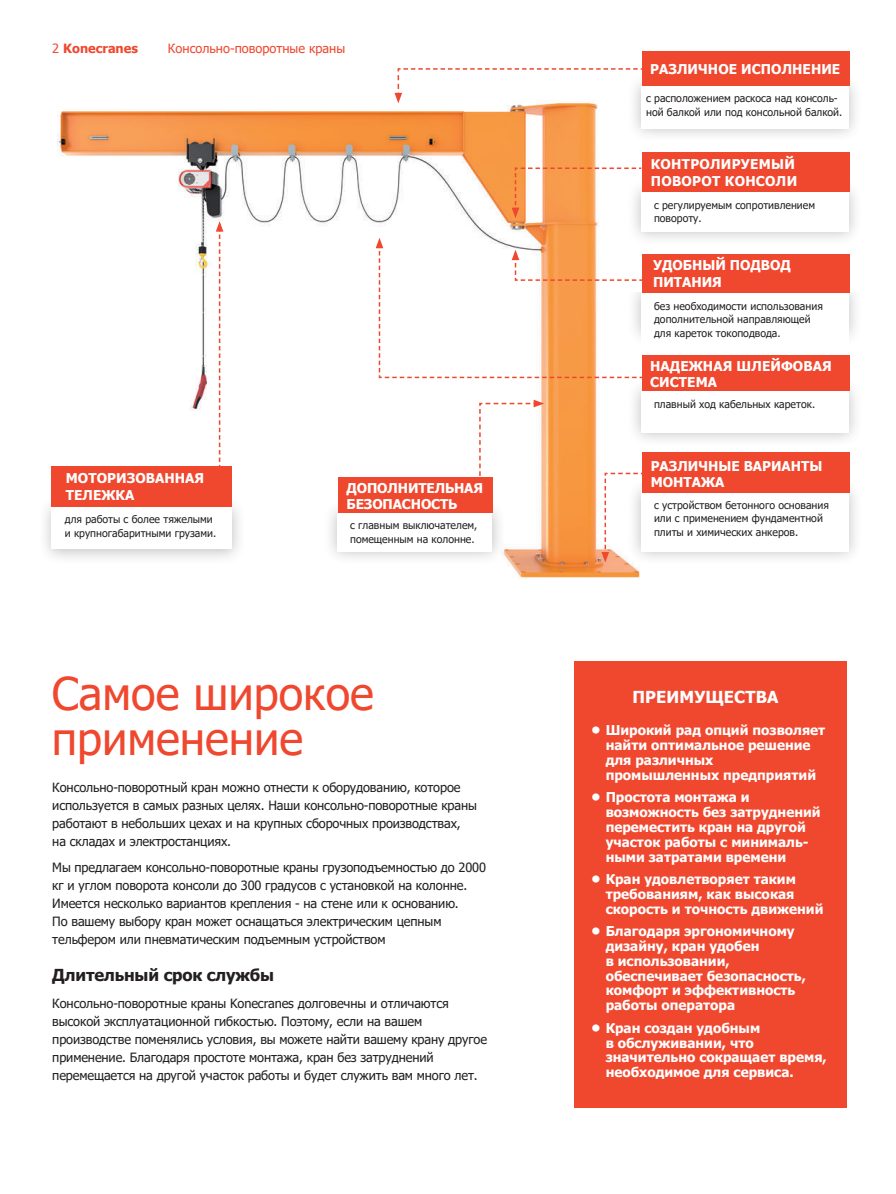
<style>
.page{position:relative;width:896px;height:1194px;background:#fff}
.page>*{position:absolute;margin:0;border:0;box-sizing:border-box;transform-origin:0 0}
.t1{font:45px/45px "Tahoma";color:#ef482f}
.t2{font:700 16.5px "Tahoma";letter-spacing:-.01em;color:#231f20}
.t3{font:700 16.5px "Tahoma";letter-spacing:.01em;color:#fff}
.t4{font:700 13.5px/14.9px "Tahoma";color:#fff}
.t5{font:700 13.5px/16.2px "Tahoma";letter-spacing:.02em;color:#fff}
.t6{font:12.75px/18px "Tahoma";letter-spacing:-.01em;color:#231f20}
.t7{font:12.75px "Tahoma";color:#ef482f}
.t8{font:700 12.75px "Tahoma";color:#ef482f}
.t9{font:10.5px/13.5px "Tahoma";color:#231f20}
.s1{font-weight:400}
.s2{font-size:15.15px}
</style>
<div class="page">
<img style="left:51px;top:103px;width:652px;height:476px">
<div style="left:574px;top:661px;width:272px;height:446px;background:#ef482f"></div>
<svg style="left:601px;top:472px;width:40px;height:90px"></svg>
<div style="left:627px;top:478px;width:235px;height:88px;background:#231f20;opacity:.29"></div>
<div style="left:641px;top:492px;width:207px;height:59px;background:#fff"></div>
<div style="left:627px;top:72px;width:235px;height:71px;background:#231f20;opacity:.29"></div>
<div style="left:641px;top:86px;width:207px;height:43px;background:#fff"></div>
<svg style="left:394px;top:68px;width:247px;height:35px"></svg>
<div style="left:627px;top:178px;width:235px;height:68px;background:#231f20;opacity:.29"></div>
<div style="left:641px;top:192px;width:207px;height:40px;background:#fff"></div>
<div style="left:627px;top:292px;width:235px;height:69px;background:#231f20;opacity:.29"></div>
<div style="left:641px;top:293px;width:207px;height:54px;background:#fff"></div>
<svg style="left:177px;top:221px;width:46px;height:245px"></svg>
<div style="left:627px;top:376px;width:235px;height:71px;background:#231f20;opacity:.29"></div>
<div style="left:641px;top:391px;width:207px;height:42px;background:#fff"></div>
<svg style="left:511px;top:167px;width:130px;height:51px"></svg>
<div style="left:37px;top:495px;width:209px;height:70px;background:#231f20;opacity:.29"></div>
<div style="left:52px;top:506px;width:180px;height:42px;background:#fff"></div>
<svg style="left:375px;top:238px;width:282px;height:141px"></svg>
<div style="left:323px;top:498px;width:184px;height:67px;background:#231f20;opacity:.29"></div>
<div style="left:337px;top:513px;width:155px;height:38px;background:#fff"></div>
<svg style="left:478px;top:399px;width:66px;height:84px"></svg>
<div style="left:641px;top:254px;width:208px;height:39px;background:#ef482f"></div>
<div style="left:641px;top:52px;width:208px;height:34px;background:#ef482f"></div>
<div style="left:641px;top:153px;width:208px;height:39px;background:#ef482f"></div>
<div style="left:641px;top:355px;width:208px;height:36px;background:#ef482f"></div>
<div style="left:641px;top:452px;width:208px;height:40px;background:#ef482f"></div>
<div style="left:338px;top:477px;width:155px;height:35px;background:#ef482f"></div>
<div style="left:52px;top:466px;width:180px;height:40px;background:#ef482f"></div>
<p class="t8" style="left:52px;top:39px;width:87px"><span class="s1">2</span> Konecranes</p>
<p class="t7" style="left:168px;top:39px;width:179px">Консольно-поворотные краны</p>
<p class="t4" style="left:66px;top:470px;width:140px;line-height:16.5px">МОТОРИЗОВАННАЯ<br>ТЕЛЕЖКА</p>
<p class="t4" style="left:346px;top:480px;width:138px;line-height:16.2px">ДОПОЛНИТЕЛЬНАЯ<br>БЕЗОПАСНОСТЬ</p>
<p class="t9" style="left:65px;top:513px;width:153px">для работы с более тяжелыми и крупногабаритными грузами.</p>
<p class="t9" style="left:350px;top:519px;width:129px">с главным выключателем, помещенным на колонне.</p>
<h1 class="t1" style="left:52px;top:673px;width:323px">Самое широкое применение</h1>
<p class="t6" style="left:52px;top:778px;width:426px">Консольно-поворотный кран можно отнести к оборудованию, которое используется в самых разных целях. Наши консольно-поворотные краны работают в небольших цехах и на крупных сборочных производствах, на складах и электростанциях.</p>
<p class="t6" style="left:52px;top:858px;width:435px">Мы предлагаем консольно-поворотные краны грузоподъемностью до 2000 кг и углом поворота консоли до 300 градусов с установкой на колонне.<br>Имеется несколько вариантов крепления - на стене или к основанию.<br>По вашему выбору кран может оснащаться электрическим цепным тельфером или пневматическим подъемным устройством</p>
<p class="t2" style="left:52px;top:963px;width:223px">Длительный срок службы</p>
<p class="t6" style="left:52px;top:994px;width:436px">Консольно-поворотные краны Konecranes долговечны и отличаются высокой эксплуатационной гибкостью. Поэтому, если на вашем производстве поменялись условия, вы можете найти вашему крану другое применение. Благодаря простоте монтажа, кран без затруднений перемещается на другой участок работы и будет служить вам много лет.</p>
<p class="t4" style="left:650px;top:62px;width:191px">РАЗЛИЧНОЕ ИСПОЛНЕНИЕ</p>
<p class="t9" style="left:646px;top:92px;width:198px">с расположением раскоса над консоль&shy;ной балкой или под консольной балкой.</p>
<p class="t5" style="left:650px;top:157px;width:148px">КОНТРОЛИРУЕМЫЙ<br>ПОВОРОТ КОНСОЛИ</p>
<p class="t9" style="left:654px;top:199px;width:163px">с регулируемым сопротивлением повороту.</p>
<p class="t4" style="left:653px;top:258px;width:139px;line-height:16.2px">УДОБНЫЙ ПОДВОД<br>ПИТАНИЯ</p>
<p class="t9" style="left:654px;top:299px;width:170px">без необходимости использования дополнительной направляющей для кареток токоподвода.</p>
<p class="t4" style="left:650px;top:358px;width:183px;line-height:16.2px">НАДЕЖНАЯ ШЛЕЙФОВАЯ<br>СИСТЕМА</p>
<p class="t9" style="left:654px;top:397px;width:163px">плавный ход кабельных кареток.</p>
<p class="t4" style="left:650px;top:458px;width:173px;line-height:16.2px">РАЗЛИЧНЫЕ ВАРИАНТЫ<br>МОНТАЖА</p>
<p class="t9" style="left:654px;top:499px;width:176px">с устройством бетонного основания или с применением фундаментной плиты и химических анкеров.</p>
<p class="t3" style="left:632px;top:685px;width:148px">ПРЕИМУЩЕСТВА</p>
<p class="t4" style="left:605px;top:723px;width:221px;text-indent:-14px"><span class="s2">•</span> Широкий рад опций позволяет найти оптимальное решение для различных промышленных предприятий</p>
<p class="t4" style="left:605px;top:790px;width:216px;text-indent:-14px"><span class="s2">•</span> Простота монтажа и возможность без затруднений переместить кран на другой участок работы с минималь&shy;ными затратами времени</p>
<p class="t4" style="left:605px;top:871px;width:219px;text-indent:-14px"><span class="s2">•</span> Кран удовлетворяет таким требованиям, как высокая скорость и точность движений</p>
<p class="t4" style="left:605px;top:923px;width:202px;text-indent:-14px"><span class="s2">•</span> Благодаря эргономичному дизайну, кран удобен<br>в использовании, обеспечивает безопасность, комфорт и эффективность работы оператора</p>
<p class="t4" style="left:605px;top:1020px;width:222px;text-indent:-14px"><span class="s2">•</span> Кран создан удобным<br>в обслуживании, что значительно сокращает время, необходимое для сервиса.</p>
</div>
